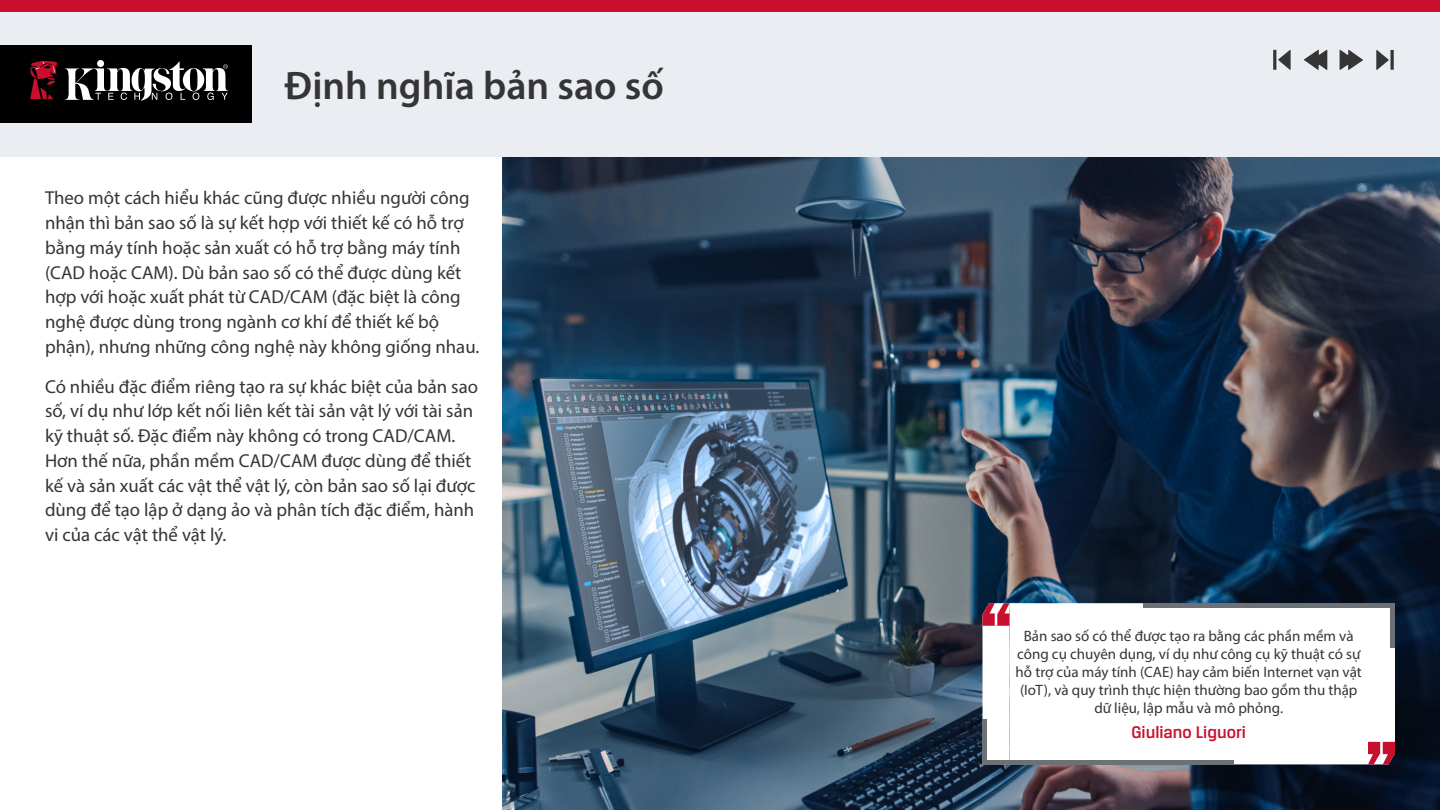
<style>
.page{position:relative;width:1440px;height:810px;background:#fff}
.page>*{position:absolute;margin:0;border:0;box-sizing:border-box;transform-origin:0 0}
.t1{font:600 39.75px "Myriad Pro";color:#353535}
.t2{font:18.75px/24.8px "Myriad Pro";color:#353535}
.t3{font:500 18px "Breuer Text";color:#c8102e}
.t4{font:15px/18px "Myriad Pro";color:#353535;text-align:center}
</style>
<div class="page">
<img style="left:502px;top:156px;width:938px;height:654px">
<div style="left:0;top:0;width:1440px;height:156px;background:#eaedf1"></div>
<div style="left:0;top:0;width:1440px;height:11px;background:#c8102e"></div>
<div style="left:0;top:45px;width:251px;height:78px;background:#000"></div>
<div style="left:97px;top:60px;width:7px;height:7px;background:#fff;border-radius:50%"></div>
<svg style="left:65px;top:62px;width:163px;height:39px"></svg>
<svg style="left:30px;top:61px;width:28px;height:39px"></svg>
<svg style="left:1304px;top:50px;width:23px;height:20px"></svg>
<svg style="left:1340px;top:50px;width:23px;height:20px"></svg>
<svg style="left:1273px;top:50px;width:18px;height:20px"></svg>
<svg style="left:1376px;top:50px;width:18px;height:20px"></svg>
<svg style="left:982px;top:603px;width:413px;height:161px"></svg>
<svg style="left:982px;top:603px;width:28px;height:23px"></svg>
<div style="left:1143px;top:603px;width:225px;height:5px;background:#6c7175"></div>
<div style="left:1368px;top:603px;width:27px;height:5px;background:#6c7175"></div>
<div style="left:1390px;top:603px;width:5px;height:23px;background:#6c7175"></div>
<div style="left:982px;top:719px;width:5px;height:23px;background:#6c7175"></div>
<div style="left:1390px;top:626px;width:5px;height:22px;background:#6c7175"></div>
<hr style="left:982px;top:760px;width:28px;height:4px;background:#6c7175">
<div style="left:982px;top:742px;width:5px;height:22px;background:#6c7175"></div>
<hr style="left:1010px;top:760px;width:224px;height:4px;background:#6c7175">
<svg style="left:1368px;top:742px;width:27px;height:22px"></svg>
<h1 class="t1" style="left:285px;top:60px;width:381px">Định nghĩa bản sao số</h1>
<p class="t2" style="left:45px;top:185px;width:436px">Theo một cách hiểu khác cũng được nhiều người công nhận thì bản sao số là sự kết hợp với thiết kế có hỗ trợ bằng máy tính hoặc sản xuất có hỗ trợ bằng máy tính (CAD hoặc CAM). Dù bản sao số có thể được dùng kết hợp với hoặc xuất phát từ CAD/CAM (đặc biệt là công nghệ được dùng trong ngành cơ khí để thiết kế bộ phận), nhưng những công nghệ này không giống nhau.</p>
<p class="t2" style="left:45px;top:374px;width:435px">Có nhiều đặc điểm riêng tạo ra sự khác biệt của bản sao số, ví dụ như lớp kết nối liên kết tài sản vật lý với tài sản kỹ thuật số. Đặc điểm này không có trong CAD/CAM.<br>Hơn thế nữa, phần mềm CAD/CAM được dùng để thiết kế và sản xuất các vật thể vật lý, còn bản sao số lại được dùng để tạo lập ở dạng ảo và phân tích đặc điểm, hành vi của các vật thể vật lý.</p>
<p class="t4" style="left:1016px;top:626px;width:348px">Bản sao số có thể được tạo ra bằng các phần mềm và công cụ chuyên dụng, ví dụ như công cụ kỹ thuật có sự hỗ trợ của máy tính (CAE) hay cảm biến Internet vạn vật (IoT), và quy trình thực hiện thường bao gồm thu thập dữ liệu, lập mẫu và mô phỏng.</p>
<p class="t3" style="left:1131px;top:722px;width:116px">Giuliano Liguori</p>
</div>
